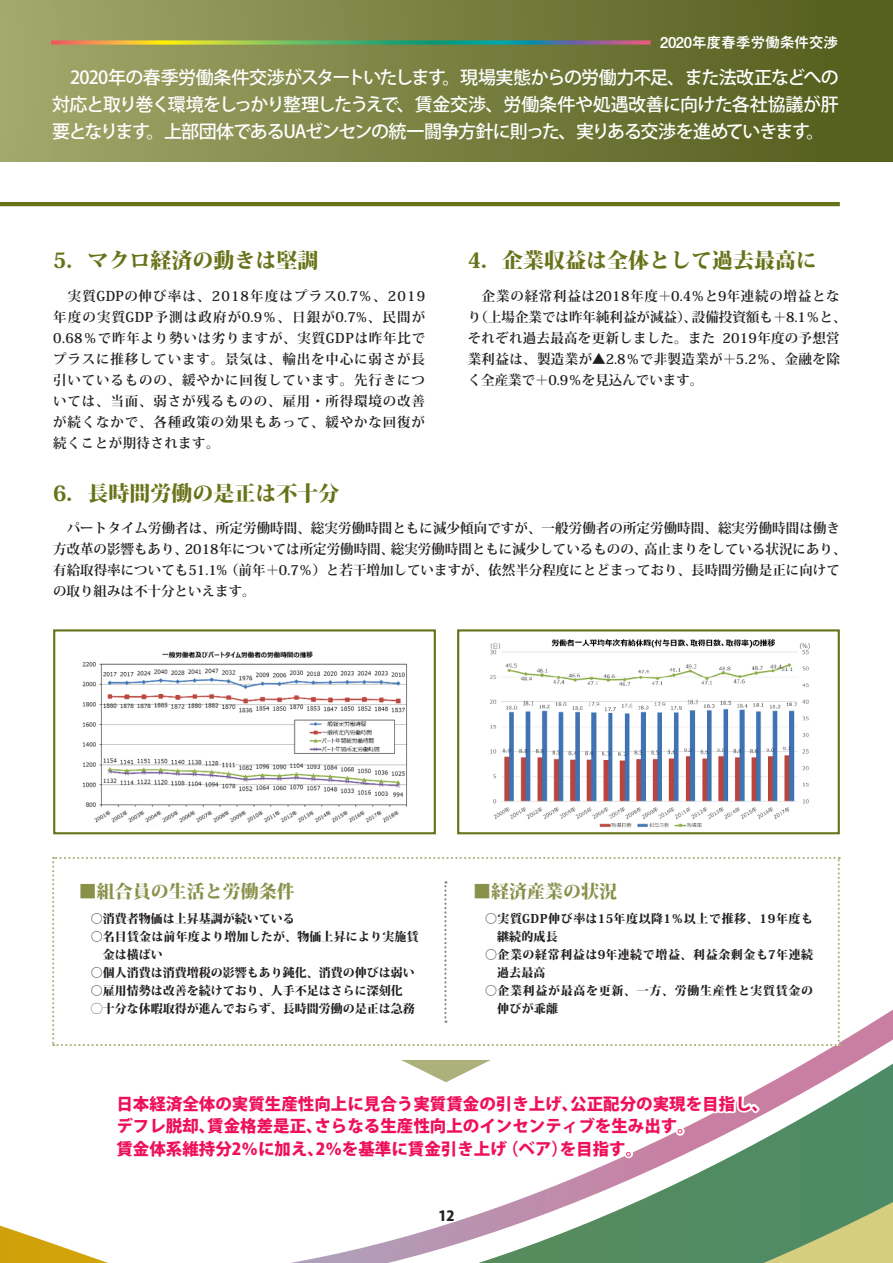
<style>
.page{position:relative;width:893px;height:1263px;background:#fff}
.page>*{position:absolute;margin:0;border:0;box-sizing:border-box;transform-origin:0 0}
.本文明朝{font:800 21px "Koz Min Pro";color:#687218}
.本文明朝-2{font:500 18px/27px "Koz Go Pro";letter-spacing:-.07em;color:#fff;text-align:justify}
.本文明朝-3{font:800 18px "Koz Min Pro";color:#88904a}
.t1{font:800 16.5px "Koz Go Pro";color:#ee1059}
.t2{font:700 15px "Mi Go MB1 Std De";letter-spacing:-.025em;color:#fff}
.t3{font:800 13.95px "Koz Go Pro";color:#231f20}
.本文明朝-4{font:700 13.5px/21px "Koz Min Pro";color:#231f20;text-align:justify}
.本文明朝-5{font:700 13.5px/21px "Koz Min Pro";letter-spacing:.02em;color:#231f20}
.本文明朝-6{font:800 12px/18px "Koz Min Pro";letter-spacing:.015em;color:#231f20}
.本文明朝-7{font:800 12px/18px "Koz Min Pro";letter-spacing:.05em;color:#231f20}
.本文明朝-8{font:800 12px/18px "Koz Min Pro";letter-spacing:.055em;color:#231f20}
</style>
<div class="page">
<div style="left:0;top:0;width:893px;height:162px;background:linear-gradient(to right,#a2a86b,#515b1a)"></div>
<svg style="left:51px;top:40px;width:600px;height:5px;background:#7e9f66"></svg>
<svg style="left:840px;top:1009px;width:53px;height:93px"></svg>
<svg style="left:0;top:1102px;width:893px;height:161px"></svg>
<hr style="left:0;top:202px;width:840px;height:4px;background:#687218">
<svg style="left:52px;top:629px;width:788px;height:596px"></svg>
<p class="t2" style="left:660px;top:31px;width:180px">2020年度春季労働条件交渉</p>
<p class="本文明朝-2" style="left:52px;top:65px;width:788px;text-indent:18px">2020年の春季労働条件交渉がスタートいたします。現場実態からの労働力不足、また法改正などへの対応と取り巻く環境をしっかり整理したうえで、賃金交渉、労働条件や処遇改善に向けた各社協議が肝要となります。上部団体であるUAゼンセンの統一闘争方針に則った、実りある交渉を進めていきます。</p>
<p class="本文明朝" style="left:53px;top:245px;width:267px">5．マクロ経済の動きは堅調</p>
<p class="本文明朝-4" style="left:53px;top:285px;width:374px">　実質GDPの伸び率は、2018年度はプラス0.7％、2019年度の実質GDP予測は政府が0.9％、日銀が0.7%、民間が0.68％で昨年より勢いは劣りますが、実質GDPは昨年比でプラスに推移しています。景気は、輸出を中心に弱さが長引いているものの、緩やかに回復しています。先行きについては、当面、弱さが残るものの、雇用・所得環境の改善が続くなかで、各種政策の効果もあって、緩やかな回復が続くことが期待されます。</p>
<p class="本文明朝" style="left:53px;top:477px;width:288px">6．長時間労働の是正は不十分</p>
<p class="本文明朝-4" style="left:53px;top:517px;width:795px;text-align:left">　パートタイム労働者は、所定労働時間、総実労働時間ともに減少傾向ですが、一般労働者の所定労働時間、総実労働時間は働き方改革の影響もあり、2018年については所定労働時間、総実労働時間ともに減少しているものの、高止まりをしている状況にあり、有給取得率についても51.1% （前年＋0.7％）と若干増加していますが、依然半分程度にとどまっており、長時間労働是正に向けての取り組みは不十分といえます。</p>
<p class="本文明朝" style="left:468px;top:245px;width:351px">4．企業収益は全体として過去最高に</p>
<p class="本文明朝-5" style="left:468px;top:285px;width:380px;text-indent:14px">企業の経常利益は2018年度＋0.4％と9年連続の増益となり（上場企業では昨年純利益が減益）、設備投資額も＋8.1％と、それぞれ過去最高を更新しました。また 2019年度の予想営業利益は、製造業が▲2.8％で非製造業が＋5.2％、金融を除く全産業で＋0.9％を見込んでいます。</p>
<p class="本文明朝-3" style="left:79px;top:878px;width:218px">■組合員の生活と労働条件</p>
<p class="本文明朝-6" style="left:91px;top:909px;width:218px">○消費者物価は上昇基調が続いている　</p>
<p class="本文明朝-6" style="left:103px;top:927px;width:318px;text-indent:-12px">○名目賃金は前年度より増加したが、物価上昇により実施賃金は横ばい</p>
<p class="本文明朝-6" style="left:91px;top:963px;width:338px">○個人消費は消費増税の影響もあり鈍化、消費の伸びは弱い　</p>
<p class="本文明朝-6" style="left:91px;top:981px;width:326px">○雇用情勢は改善を続けており、人手不足はさらに深刻化　</p>
<p class="本文明朝-6" style="left:91px;top:999px;width:326px">〇十分な休暇取得が進んでおらず、長時間労働の是正は急務</p>
<p class="本文明朝-3" style="left:473px;top:878px;width:145px">■経済産業の状況</p>
<p class="本文明朝-7" style="left:497px;top:909px;width:318px;text-indent:-12px">○実質GDP伸び率は15年度以降1％以上で推移、19年度も継続的成長　</p>
<p class="本文明朝-7" style="left:497px;top:945px;width:318px;text-indent:-12px">○企業の経常利益は9年連続で増益、利益余剰金も7年連続過去最高</p>
<p class="本文明朝-8" style="left:497px;top:981px;width:318px;text-indent:-12px">○企業利益が最高を更新、一方、労働生産性と実質賃金の伸びが乖離</p>
<p class="t1" style="left:116px;top:1093px;width:653px">日本経済全体の実質生産性向上に見合う実質賃金の引き上げ、公正配分の実現を目指し、</p>
<p class="t1" style="left:116px;top:1115px;width:579px">デフレ脱却、賃金格差是正、さらなる生産性向上のインセンティブを生み出す。</p>
<p class="t1" style="left:116px;top:1138px;width:527px">賃金体系維持分2％に加え、2％を基準に賃金引き上げ （ベア）を目指す。</p>
<p class="t3" style="left:438px;top:1207px;width:18px">12</p>
</div>
